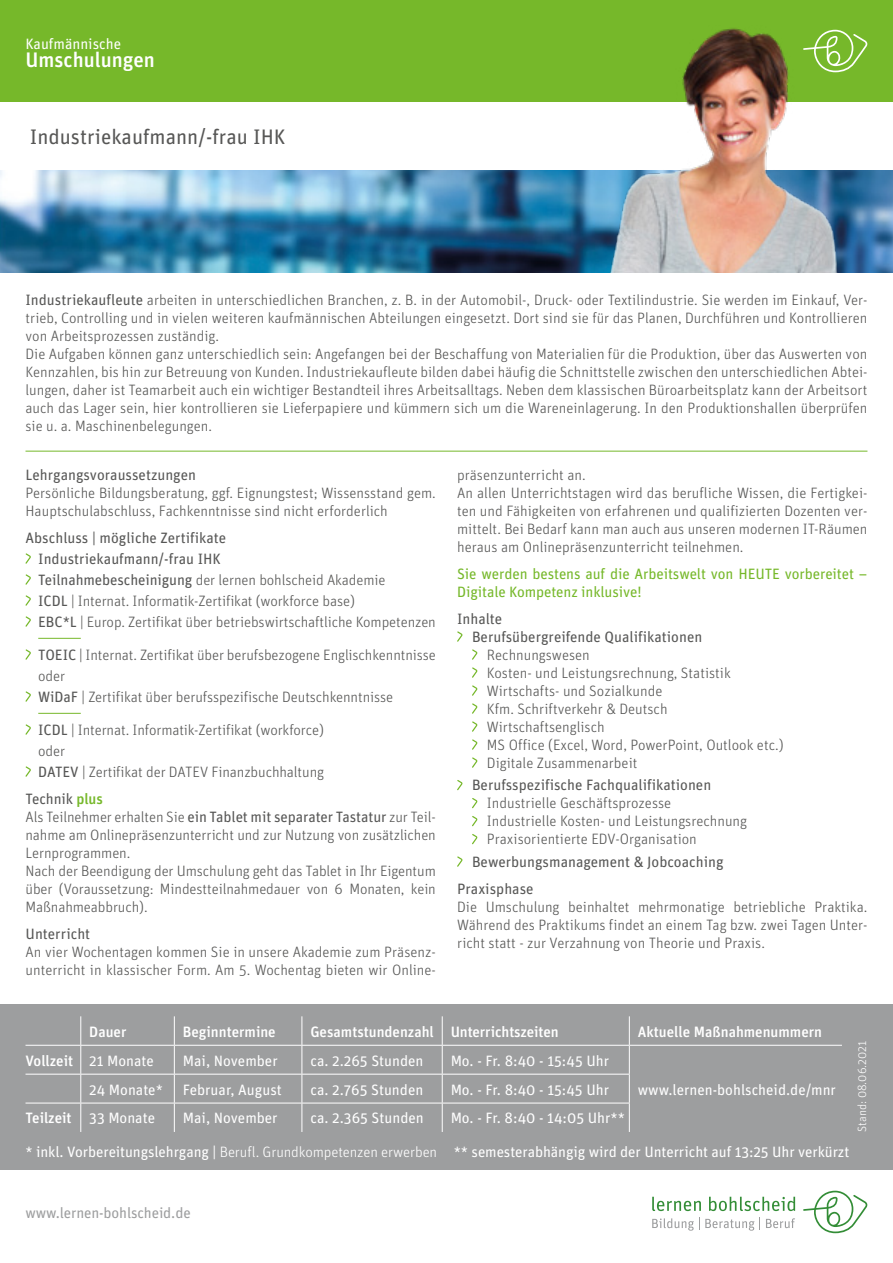
<style>
.page{position:relative;width:893px;height:1263px;background:#fff}
.page>*{position:absolute;margin:0;border:0;box-sizing:border-box;transform-origin:0 0}
.t1{font:21px "Unit Pro";color:#575756}
.t2{font:500 21px "Unit Pro";color:#fff}
.t3{font:300 15px/18px "Unit Pro";color:#575756}
.t4{font:15px "Unit Pro";color:#fff}
.t5{font:15px/18px "Unit Pro";color:#575756}
.t6{font:500 15px "Unit Pro";color:#fff}
.t7{font:15px/18px "Unit Pro";letter-spacing:-.005em;color:#76b82a}
.t8{font:15px "Unit Pro";letter-spacing:-.01em;color:#9d9e9f}
.t9{font:300 12px "Unit Pro";color:#fff}
.s1{font-weight:400}
.s2{font-weight:500;color:#76b82a}
.s3{font-weight:300}
</style>
<div class="page">
<div style="left:0;top:1003px;width:893px;height:166px;background:#9d9e9f"></div>
<div style="left:0;top:0;width:893px;height:102px;background:#76b82a"></div>
<svg style="left:840px;top:30px;width:27px;height:42px"></svg>
<hr style="left:26px;top:1045px;width:55px;height:1px;background:#fff">
<hr style="left:81px;top:1045px;width:93px;height:1px;background:#fff">
<hr style="left:174px;top:1045px;width:128px;height:1px;background:#fff">
<hr style="left:302px;top:1045px;width:140px;height:1px;background:#fff">
<hr style="left:442px;top:1045px;width:187px;height:1px;background:#fff">
<hr style="left:629px;top:1045px;width:213px;height:1px;background:#fff">
<hr style="left:26px;top:1074px;width:55px;height:1px;background:#fff">
<hr style="left:81px;top:1074px;width:93px;height:1px;background:#fff">
<hr style="left:174px;top:1074px;width:128px;height:1px;background:#fff">
<hr style="left:302px;top:1074px;width:140px;height:1px;background:#fff">
<hr style="left:442px;top:1074px;width:188px;height:1px;background:#fff">
<hr style="left:26px;top:1103px;width:55px;height:1px;background:#fff">
<hr style="left:81px;top:1103px;width:93px;height:1px;background:#fff">
<svg style="left:80px;top:1016px;width:1px;height:116px"></svg>
<hr style="left:174px;top:1103px;width:128px;height:1px;background:#fff">
<svg style="left:174px;top:1016px;width:1px;height:116px"></svg>
<hr style="left:302px;top:1103px;width:140px;height:1px;background:#fff">
<svg style="left:302px;top:1016px;width:1px;height:116px"></svg>
<hr style="left:442px;top:1103px;width:188px;height:1px;background:#fff">
<svg style="left:442px;top:1016px;width:1px;height:116px"></svg>
<svg style="left:629px;top:1016px;width:1px;height:116px"></svg>
<svg style="left:652px;top:1197px;width:49px;height:14px"></svg>
<svg style="left:652px;top:1218px;width:108px;height:13px"></svg>
<svg style="left:766px;top:1218px;width:29px;height:10px"></svg>
<svg style="left:709px;top:1197px;width:86px;height:14px"></svg>
<svg style="left:803px;top:1191px;width:64px;height:42px"></svg>
<img style="left:0;top:170px;width:893px;height:102px">
<img style="left:604px;top:28px;width:236px;height:244px">
<hr style="left:26px;top:451px;width:841px;height:1px;background:#76b82a">
<svg style="left:25px;top:553px;width:6px;height:11px"></svg>
<svg style="left:25px;top:574px;width:6px;height:11px"></svg>
<svg style="left:25px;top:595px;width:6px;height:11px"></svg>
<svg style="left:25px;top:616px;width:6px;height:11px"></svg>
<hr style="left:38px;top:638px;width:43px;height:1px;background:#76b82a">
<svg style="left:25px;top:649px;width:6px;height:11px"></svg>
<svg style="left:25px;top:691px;width:6px;height:11px"></svg>
<hr style="left:38px;top:713px;width:43px;height:1px;background:#76b82a">
<svg style="left:25px;top:724px;width:6px;height:11px"></svg>
<svg style="left:25px;top:766px;width:6px;height:11px"></svg>
<svg style="left:457px;top:631px;width:5px;height:11px"></svg>
<svg style="left:472px;top:649px;width:5px;height:11px"></svg>
<svg style="left:472px;top:667px;width:5px;height:11px"></svg>
<svg style="left:472px;top:685px;width:5px;height:11px"></svg>
<svg style="left:472px;top:703px;width:5px;height:11px"></svg>
<svg style="left:472px;top:721px;width:5px;height:11px"></svg>
<svg style="left:472px;top:739px;width:5px;height:11px"></svg>
<svg style="left:472px;top:757px;width:5px;height:11px"></svg>
<svg style="left:457px;top:780px;width:5px;height:10px"></svg>
<svg style="left:472px;top:798px;width:5px;height:10px"></svg>
<svg style="left:472px;top:816px;width:5px;height:10px"></svg>
<svg style="left:472px;top:834px;width:5px;height:10px"></svg>
<svg style="left:457px;top:856px;width:5px;height:11px"></svg>
<p class="t4" style="left:25px;top:33px;width:97px">Kaufmännische</p>
<h1 class="t2" style="left:26px;top:45px;width:131px">Umschulungen</h1>
<h1 class="t1" style="left:30px;top:122px;width:257px">Industriekaufmann/-frau IHK</h1>
<p class="t3" style="left:26px;top:291px;width:843px"><span class="s1">Industriekaufleute</span> arbeiten in unterschiedlichen Branchen, z. B. in der Automobil-, Druck- oder Textilindustrie. Sie werden im Einkauf, Ver&shy;trieb, Controlling und in vielen weiteren kaufmännischen Abteilungen eingesetzt. Dort sind sie für das Planen, Durchführen und Kontrollieren von Arbeitsprozessen zuständig.<br>Die Aufgaben können ganz unterschiedlich sein: Angefangen bei der Beschaffung von Materialien für die Produktion, über das Auswerten von Kennzahlen, bis hin zur Betreuung von Kunden. Industriekaufleute bilden dabei häufig die Schnittstelle zwischen den unterschiedlichen Abtei&shy;lungen, daher ist Teamarbeit auch ein wichtiger Bestandteil ihres Arbeitsalltags. Neben dem klassischen Büroarbeitsplatz kann der Arbeitsort auch das Lager sein, hier kontrollieren sie Lieferpapiere und kümmern sich um die Wareneinlagerung. In den Produktionshallen überprüfen sie u. a. Maschinenbelegungen.</p>
<p class="t5" style="left:26px;top:465px;width:172px">Lehrgangsvoraussetzungen</p>
<p class="t3" style="left:26px;top:483px;width:412px">Persönliche Bildungsberatung, ggf. Eignungstest; Wissensstand gem.<br>Hauptschulabschluss, Fachkenntnisse sind nicht erforderlich</p>
<p class="t3" style="left:38px;top:527px;width:399px;line-height:21px;text-indent:-13px"><span class="s1">Abschluss | mögliche Zertifikate<br>Industriekaufmann/-frau IHK<br>Teilnahmebescheinigung</span> der lernen bohlscheid Akademie<br><span class="s1">ICDL</span> | Internat. Informatik-Zertifikat (workforce base)<br><span class="s1">EBC*L</span> | Europ. Zertifikat über betriebswirtschaftliche Kompetenzen</p>
<p class="t3" style="left:38px;top:644px;width:399px;line-height:21px"><span class="s1">TOEIC</span> | Internat. Zertifikat über berufsbezogene Englischkenntnisse oder<br><span class="s1">WiDaF</span> | Zertifikat über berufsspezifische Deutschkenntnisse</p>
<p class="t3" style="left:38px;top:719px;width:287px;line-height:21px"><span class="s1">ICDL</span> | Internat. Informatik-Zertifikat (workforce) oder<br><span class="s1">DATEV</span> | Zertifikat der DATEV Finanzbuchhaltung</p>
<p class="t3" style="left:26px;top:789px;width:412px"><span class="s1">Technik</span> <span class="s2">plus<br></span>Als Teilnehmer erhalten Sie <span class="s1">ein Tablet mit separater Tastatur</span> zur Teil&shy;nahme am Onlinepräsenzunterricht und zur Nutzung von zusätzlichen Lernprogrammen.<br>Nach der Beendigung der Umschulung geht das Tablet in Ihr Eigentum über (Voraussetzung: Mindestteilnahmedauer von 6 Monaten, kein Maßnahmeabbruch).</p>
<p class="t5" style="left:26px;top:924px;width:66px">Unterricht</p>
<p class="t3" style="left:26px;top:942px;width:412px">An vier Wochentagen kommen Sie in unsere Akademie zum Präsenz&shy;unterricht in klassischer Form. Am 5. Wochentag bieten wir Online-</p>
<p class="t3" style="left:457px;top:465px;width:412px">präsenzunterricht an.<br>An allen Unterrichtstagen wird das berufliche Wissen, die Fertigkei&shy;ten und Fähigkeiten von erfahrenen und qualifizierten Dozenten ver&shy;mittelt. Bei Bedarf kann man auch aus unseren modernen IT-Räumen heraus am Onlinepräsenzunterricht teilnehmen.</p>
<p class="t7" style="left:457px;top:564px;width:412px">Sie werden bestens auf die Arbeitswelt von HEUTE vorbereitet –<br>Digitale Kompetenz inklusive!</p>
<p class="t5" style="left:472px;top:609px;width:232px;text-indent:-15px">Inhalte<br>Berufsübergreifende Qualifikationen</p>
<p class="t3" style="left:487px;top:645px;width:298px">Rechnungswesen<br>Kosten- und Leistungsrechnung, Statistik<br>Wirtschafts- und Sozialkunde<br>Kfm. Schriftverkehr &amp; Deutsch<br>Wirtschaftsenglisch<br>MS Office (Excel, Word, PowerPoint, Outlook etc.)<br>Digitale Zusammenarbeit</p>
<p class="t5" style="left:472px;top:775px;width:241px">Berufsspezifische Fachqualifikationen</p>
<p class="t3" style="left:487px;top:794px;width:262px">Industrielle Geschäftsprozesse<br>Industrielle Kosten- und Leistungsrechnung<br>Praxisorientierte EDV-Organisation</p>
<p class="t5" style="left:457px;top:847px;width:268px;line-height:27px;text-indent:15px">Bewerbungsmanagement &amp; Jobcoaching<br>Praxisphase</p>
<p class="t3" style="left:457px;top:897px;width:412px;text-align:justify">Die Umschulung beinhaltet mehrmonatige betriebliche Praktika.<br>Während des Praktikums findet an einem Tag bzw. zwei Tagen Unter&shy;richt statt - zur Verzahnung von Theorie und Praxis.</p>
<p class="t6" style="left:89px;top:1021px;width:39px">Dauer</p>
<p class="t6" style="left:183px;top:1021px;width:94px">Beginntermine</p>
<p class="t6" style="left:310px;top:1021px;width:250px">Gesamtstundenzahl Unterrichtszeiten</p>
<p class="t6" style="left:638px;top:1021px;width:186px">Aktuelle Maßnahmenummern</p>
<p class="t6" style="left:25px;top:1050px;width:130px">Vollzeit <span class="s1">21 Monate</span></p>
<p class="t4" style="left:183px;top:1050px;width:96px">Mai, November</p>
<p class="t4" style="left:310px;top:1050px;width:115px">ca. 2.265 Stunden</p>
<p class="t4" style="left:451px;top:1050px;width:160px">Mo. - Fr. 8:40 - 15:45 Uhr</p>
<p class="t4" style="left:89px;top:1079px;width:75px">24 Monate*</p>
<p class="t4" style="left:183px;top:1079px;width:101px">Februar, August</p>
<p class="t4" style="left:310px;top:1079px;width:114px">ca. 2.765 Stunden</p>
<p class="t4" style="left:451px;top:1079px;width:160px">Mo. - Fr. 8:40 - 15:45 Uhr</p>
<p class="t4" style="left:638px;top:1079px;width:200px">www.lernen-bohlscheid.de/mnr</p>
<p class="t6" style="left:25px;top:1107px;width:131px">Teilzeit <span class="s1">33 Monate</span></p>
<p class="t4" style="left:183px;top:1108px;width:96px">Mai, November</p>
<p class="t4" style="left:310px;top:1108px;width:115px">ca. 2.365 Stunden</p>
<p class="t4" style="left:451px;top:1108px;width:176px">Mo. - Fr. 8:40 - 14:05 Uhr**</p>
<p class="t4" style="left:25px;top:1141px;width:825px">* inkl. Vorbereitungslehrgang | <span class="s3">Berufl. Grundkompetenzen erwerben</span> ** semesterabhängig wird der Unterricht auf 13:25 Uhr verkürzt</p>
<p class="t9" style="left:854px;top:1132px;width:92px;rotate:-90deg">Stand: 08.06.2021</p>
<p class="t8" style="left:26px;top:1202px;width:167px">www.lernen-bohlscheid.de</p>
</div>
